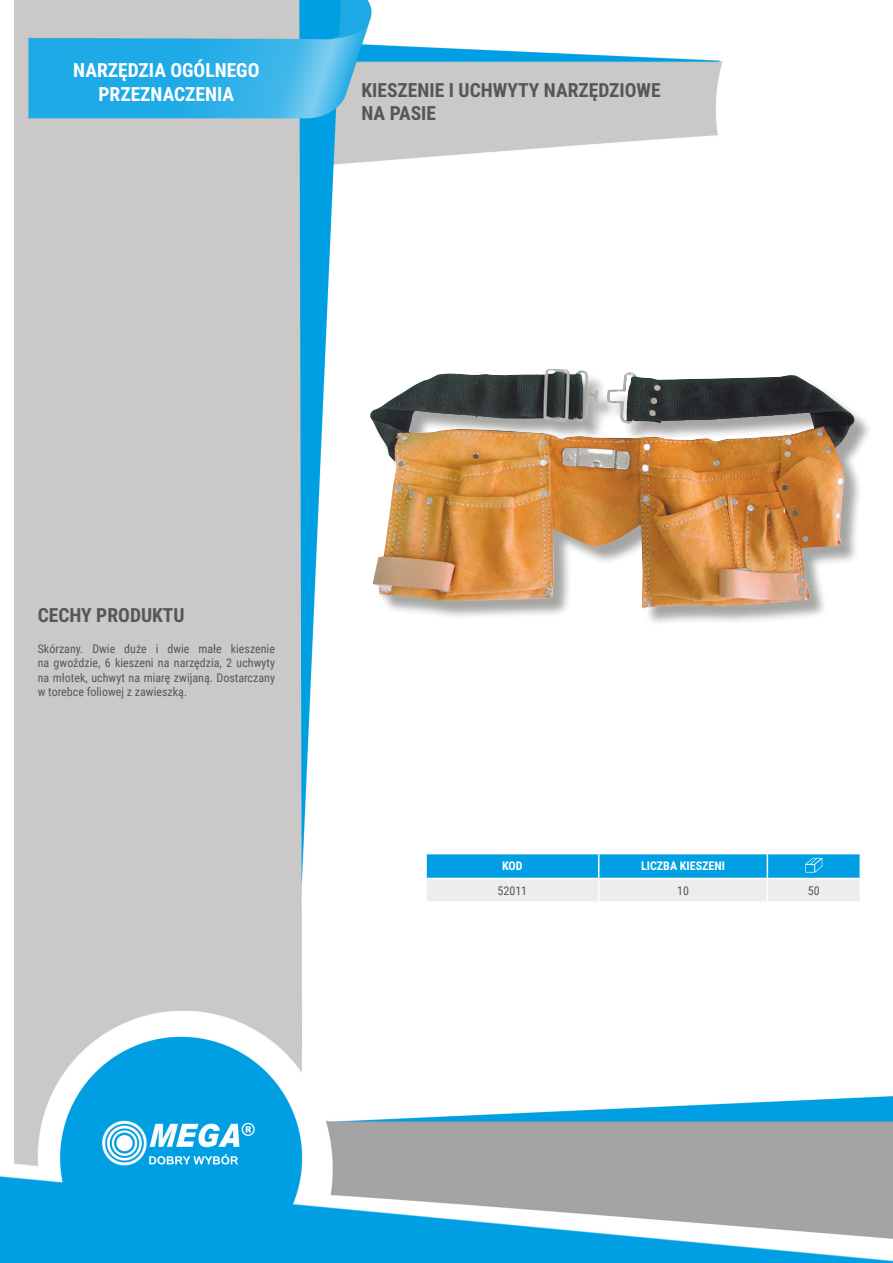
<style>
.page{position:relative;width:893px;height:1263px;background:#fff}
.page>*{position:absolute;margin:0;border:0;box-sizing:border-box;transform-origin:0 0}
.Lewo_bez_dzielenia{font:700 19.5px/23.4px "Roboto Condensed";color:#575756}
.NagĹ_Ăłwek{font:700 19.5px/23.4px "Roboto Condensed";color:#fff;text-align:center}
.MateriaĹ__CECHY{font:700 19.5px "Roboto Condensed";color:#575756}
.Opisy{font:12px/14.4px "Roboto Condensed";color:#575756;text-align:justify}
.Ĺšrodek_bez_dzieleni{font:700 12px "Roboto Condensed";color:#fff}
.Indeks{font:12px "Roboto Condensed";color:#575756}
.Center{font:12px "Roboto Condensed";color:#575756}
.Tabelka_nagĹ_Ăłwek{font:700 12px "Roboto Condensed";color:#fff}
</style>
<div class="page">
<img style="left:0;top:0;width:893px;height:1263px">
<div style="left:373px;top:371px;width:499px;height:256px;background:#1d1d1b;opacity:.4"></div>
<img style="left:370px;top:370px;width:485px;height:238px">
<hr style="left:425px;top:854px;width:2px;height:24px;background:#fff">
<hr style="left:425px;top:879px;width:2px;height:22px;background:#fff">
<hr style="left:425px;top:853px;width:174px;height:1px;background:#fff">
<hr style="left:425px;top:878px;width:174px;height:1px;background:#fff">
<hr style="left:425px;top:901px;width:174px;height:2px;background:#fff">
<hr style="left:599px;top:901px;width:168px;height:2px;background:#fff">
<hr style="left:767px;top:901px;width:94px;height:2px;background:#fff">
<svg style="left:426px;top:853px;width:435px;height:48px;background:#7dc9e9"></svg>
<p class="NagĹ_Ăłwek" style="left:73px;top:58px;width:188px">NARZĘDZIA OGÓLNEGO<br>PRZEZNACZENIA</p>
<p class="Lewo_bez_dzielenia" style="left:361px;top:77px;width:301px">KIESZENIE I UCHWYTY NARZĘDZIOWE<br>NA PASIE</p>
<p class="MateriaĹ__CECHY" style="left:38px;top:601px;width:148px">CECHY PRODUKTU</p>
<p class="Opisy" style="left:38px;top:641px;width:239px">Skórzany. Dwie duże i dwie małe kieszenie na gwoździe, 6 kieszeni na narzędzia, 2 uchwyty na młotek, uchwyt na miarę zwijaną. Dostarczany w torebce foliowej z zawieszką.</p>
<p class="Tabelka_nagĹ_Ăłwek" style="left:502px;top:858px;width:22px">KOD</p>
<p class="Ĺšrodek_bez_dzieleni" style="left:641px;top:858px;width:85px">LICZBA KIESZENI</p>
<p class="Indeks" style="left:498px;top:882px;width:31px">52011</p>
<p class="Center" style="left:677px;top:882px;width:13px">10</p>
<p class="Center" style="left:808px;top:882px;width:13px">50</p>
</div>
